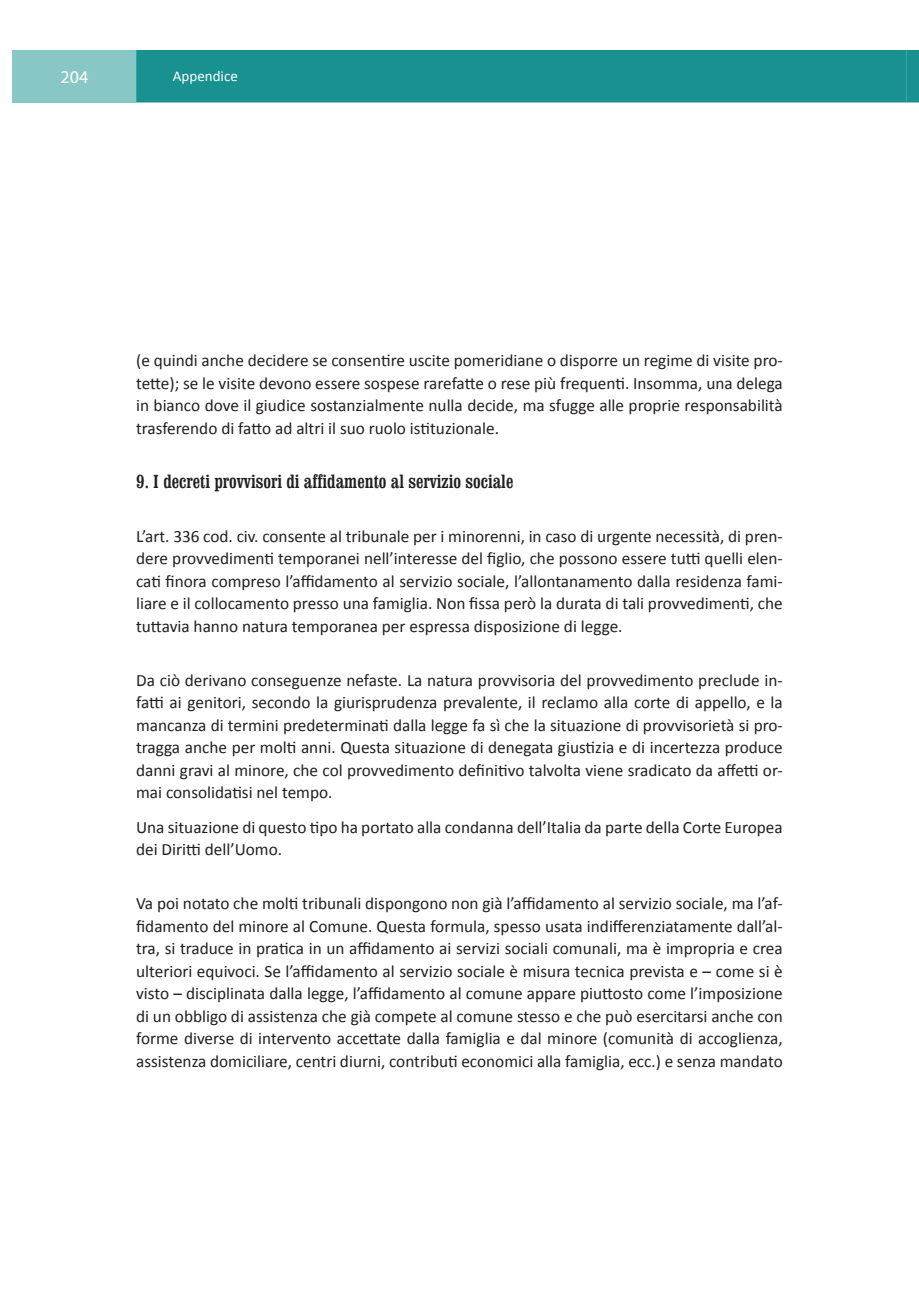
<style>
.page{position:relative;width:919px;height:1289px;background:#fff}
.page>*{position:absolute;margin:0;border:0;box-sizing:border-box;transform-origin:0 0}
.t1{font:condensed 19.5px "Clarendon BT";color:#231f20}
.t2{font:18px "Myriad Pro";color:#fff}
.t3{font:17.25px/22.5px "Calibri";color:#231f20;text-align:justify}
.t4{font:15px "Calibri";color:#fff}
</style>
<div class="page">
<div style="left:136px;top:50px;width:770px;height:52px;background:#199190"></div>
<div style="left:13px;top:50px;width:123px;height:52px;background:#89c7c6"></div>
<div style="left:906px;top:50px;width:12px;height:52px;background:#199190"></div>
<p class="t2" style="left:61px;top:65px;width:29px">204</p>
<p class="t4" style="left:173px;top:67px;width:66px">Appendice</p>
<p class="t3" style="left:136px;top:349px;width:648px">(e quindi anche decidere se consentire uscite pomeridiane o disporre un regime di visite pro&shy;tette); se le visite devono essere sospese rarefatte o rese più frequenti. Insomma, una delega in bianco dove il giudice sostanzialmente nulla decide, ma sfugge alle proprie responsabilità trasferendo di fatto ad altri il suo ruolo istituzionale.</p>
<p class="t1" style="left:136px;top:469px;width:378px">9. I decreti provvisori di affidamento al servizio sociale</p>
<p class="t3" style="left:136px;top:524px;width:648px">L’art. 336 cod. civ. consente al tribunale per i minorenni, in caso di urgente necessità, di pren&shy;dere provvedimenti temporanei nell’interesse del figlio, che possono essere tutti quelli elen&shy;cati finora compreso l’affidamento al servizio sociale, l’allontanamento dalla residenza fami&shy;liare e il collocamento presso una famiglia. Non fissa però la durata di tali provvedimenti, che tuttavia hanno natura temporanea per espressa disposizione di legge.</p>
<p class="t3" style="left:136px;top:668px;width:648px">Da ciò derivano conseguenze nefaste. La natura provvisoria del provvedimento preclude in&shy;fatti ai genitori, secondo la giurisprudenza prevalente, il reclamo alla corte di appello, e la mancanza di termini predeterminati dalla legge fa sì che la situazione di provvisorietà si pro&shy;tragga anche per molti anni. Questa situazione di denegata giustizia e di incertezza produce danni gravi al minore, che col provvedimento definitivo talvolta viene sradicato da affetti or&shy;mai consolidatisi nel tempo.</p>
<p class="t3" style="left:136px;top:815px;width:648px">Una situazione di questo tipo ha portato alla condanna dell’Italia da parte della Corte Europea dei Diritti dell’Uomo.</p>
<p class="t3" style="left:136px;top:892px;width:648px">Va poi notato che molti tribunali dispongono non già l’affidamento al servizio sociale, ma l’af&shy;fidamento del minore al Comune. Questa formula, spesso usata indifferenziatamente dall’al&shy;tra, si traduce in pratica in un affidamento ai servizi sociali comunali, ma è impropria e crea ulteriori equivoci. Se l’affidamento al servizio sociale è misura tecnica prevista e – come si è visto – disciplinata dalla legge, l’affidamento al comune appare piuttosto come l’imposizione di un obbligo di assistenza che già compete al comune stesso e che può esercitarsi anche con forme diverse di intervento accettate dalla famiglia e dal minore (comunità di accoglienza, assistenza domiciliare, centri diurni, contributi economici alla famiglia, ecc.) e senza mandato</p>
</div>
